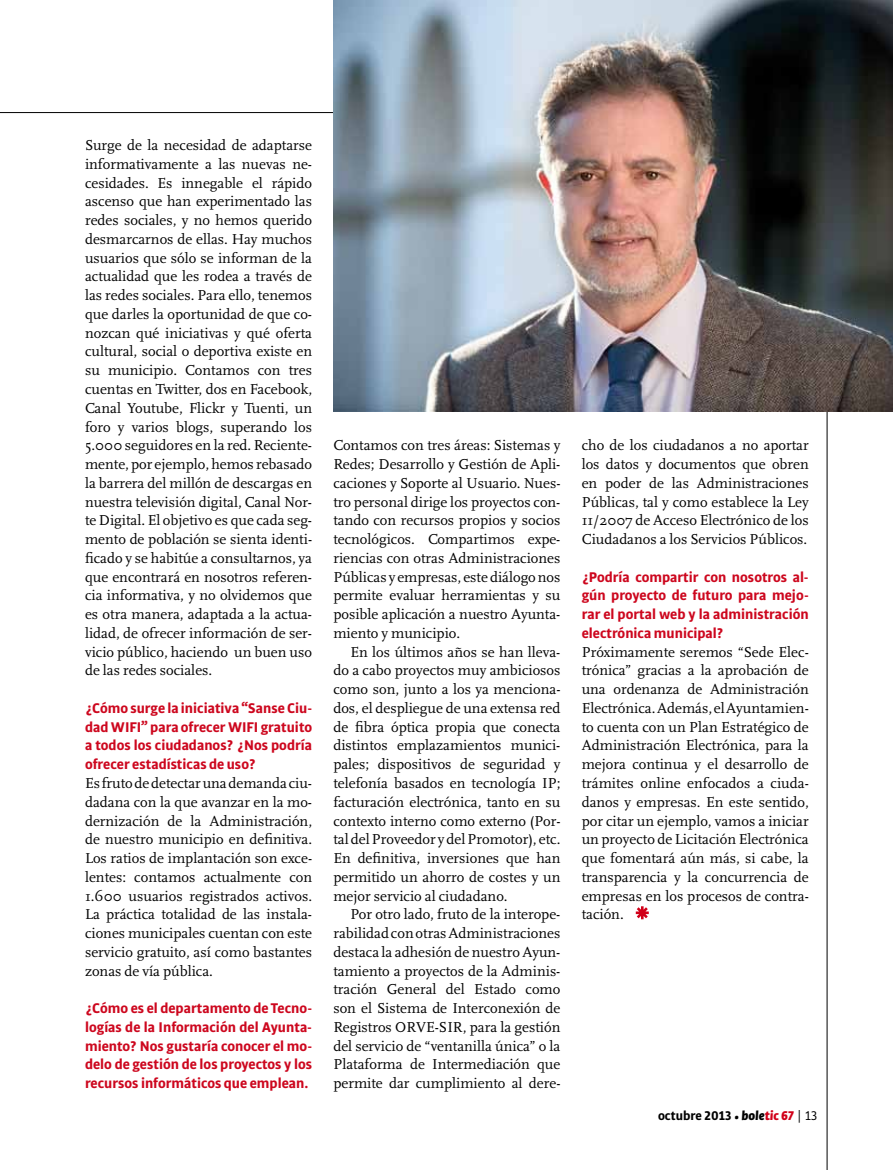
<style>
.page{position:relative;width:893px;height:1170px;background:#fff}
.page>*{position:absolute;margin:0;border:0;box-sizing:border-box;transform-origin:0 0}
.t1{font:15px/18.8px "Scala";color:#000;text-align:justify}
.t2{font:700 15px/18.8px "Bulo";color:#cd071e;text-align:justify}
.t3{font:700 13.5px "Bulo";color:#000}
.s1{font-weight:900;font-style:italic}
.s2{font-weight:900;font-style:italic;color:#d10019}
.s3{font-family:"Benton Gothic";font-weight:400}
.s4{font-weight:400}
</style>
<div class="page">
<hr style="left:0;top:112px;width:809px;height:1px;background:#000">
<hr style="left:827px;top:0;width:1px;height:1169px;background:#000">
<svg style="left:636px;top:906px;width:13px;height:13px"></svg>
<img style="left:333px;top:0;width:560px;height:412px">
<p class="t1" style="left:85px;top:136px;width:229px">Surge de la necesidad de adaptarse informativamente a las nuevas ne&shy;cesidades. Es innegable el rápido ascenso que han experimentado las redes sociales, y no hemos querido desmarcarnos de ellas. Hay muchos usuarios que sólo se informan de la actualidad que les rodea a través de las redes sociales. Para ello, tenemos que darles la oportunidad de que co&shy;nozcan qué iniciativas y qué oferta cultural, social o deportiva existe en su municipio. Contamos con tres cuentas en Twitter, dos en Facebook, Canal Youtube, Flickr y Tuenti, un foro y varios blogs, superando los 5.000 seguidores en la red. Reciente&shy;mente, por ejemplo, hemos rebasado la barrera del millón de descargas en nuestra televisión digital, Canal Nor&shy;te Digital. El objetivo es que cada seg&shy;mento de población se sienta identi&shy;ficado y se habitúe a consultarnos, ya que encontrará en nosotros referen&shy;cia informativa, y no olvidemos que es otra manera, adaptada a la actua&shy;lidad, de ofrecer información de ser&shy;vicio público, haciendo un buen uso de las redes sociales.</p>
<p class="t2" style="left:85px;top:698px;width:229px">¿Cómo surge la iniciativa “Sanse Ciu&shy;dad WIFI” para ofrecer WIFI gratuito a todos los ciudadanos? ¿Nos podría ofrecer estadísticas de uso?</p>
<p class="t1" style="left:85px;top:774px;width:229px">Es fruto de detectar una demanda ciu&shy;dadana con la que avanzar en la mo&shy;dernización de la Administración, de nuestro municipio en definitiva.<br>Los ratios de implantación son exce&shy;lentes: contamos actualmente con 1.600 usuarios registrados activos.<br>La práctica totalidad de las instala&shy;ciones municipales cuentan con este servicio gratuito, así como bastantes zonas de vía pública.</p>
<p class="t2" style="left:85px;top:998px;width:229px">¿Cómo es el departamento de Tecno&shy;logías de la Información del Ayunta&shy;miento? Nos gustaría conocer el mo&shy;delo de gestión de los proyectos y los recursos informáticos que emplean.</p>
<p class="t1" style="left:333px;top:436px;width:229px">Contamos con tres áreas: Sistemas y Redes; Desarrollo y Gestión de Apli&shy;caciones y Soporte al Usuario. Nues&shy;tro personal dirige los proyectos con&shy;tando con recursos propios y socios tecnológicos. Compartimos expe&shy;riencias con otras Administraciones Públicas y empresas, este diálogo nos permite evaluar herramientas y su posible aplicación a nuestro Ayunta&shy;miento y municipio.</p>
<p class="t1" style="left:333px;top:642px;width:229px;text-indent:17px">En los últimos años se han lleva&shy;do a cabo proyectos muy ambiciosos como son, junto a los ya menciona&shy;dos, el despliegue de una extensa red de fibra óptica propia que conecta distintos emplazamientos munici&shy;pales; dispositivos de seguridad y telefonía basados en tecnología IP; facturación electrónica, tanto en su contexto interno como externo (Por&shy;tal del Proveedor y del Promotor), etc.<br>En definitiva, inversiones que han permitido un ahorro de costes y un mejor servicio al ciudadano.</p>
<p class="t1" style="left:333px;top:905px;width:229px;text-indent:17px">Por otro lado, fruto de la interope&shy;rabilidad con otras Administraciones destaca la adhesión de nuestro Ayun&shy;tamiento a proyectos de la Adminis&shy;tración General del Estado como son el Sistema de Interconexión de Registros ORVE-SIR, para la gestión del servicio de “ventanilla única” o la Plataforma de Intermediación que permite dar cumplimiento al dere-</p>
<p class="t1" style="left:582px;top:436px;width:229px">cho de los ciudadanos a no aportar los datos y documentos que obren en poder de las Administraciones Públicas, tal y como establece la Ley 11/2007 de Acceso Electrónico de los Ciudadanos a los Servicios Públicos.</p>
<p class="t2" style="left:582px;top:567px;width:229px">¿Podría compartir con nosotros al&shy;gún proyecto de futuro para mejo&shy;rar el portal web y la administración electrónica municipal?</p>
<p class="t1" style="left:582px;top:642px;width:229px">Próximamente seremos “Sede Elec&shy;trónica” gracias a la aprobación de una ordenanza de Administración Electrónica. Además, el Ayuntamien&shy;to cuenta con un Plan Estratégico de Administración Electrónica, para la mejora continua y el desarrollo de trámites online enfocados a ciuda&shy;danos y empresas. En este sentido, por citar un ejemplo, vamos a iniciar un proyecto de Licitación Electrónica que fomentará aún más, si cabe, la transparencia y la concurrencia de empresas en los procesos de contra&shy;tación.</p>
<p class="t3" style="left:658px;top:1107px;width:161px">octubre 2013 <span class="s1">• bole</span><span class="s2">tic 67</span> <span class="s3">|</span> <span class="s4">13</span></p>
</div>
